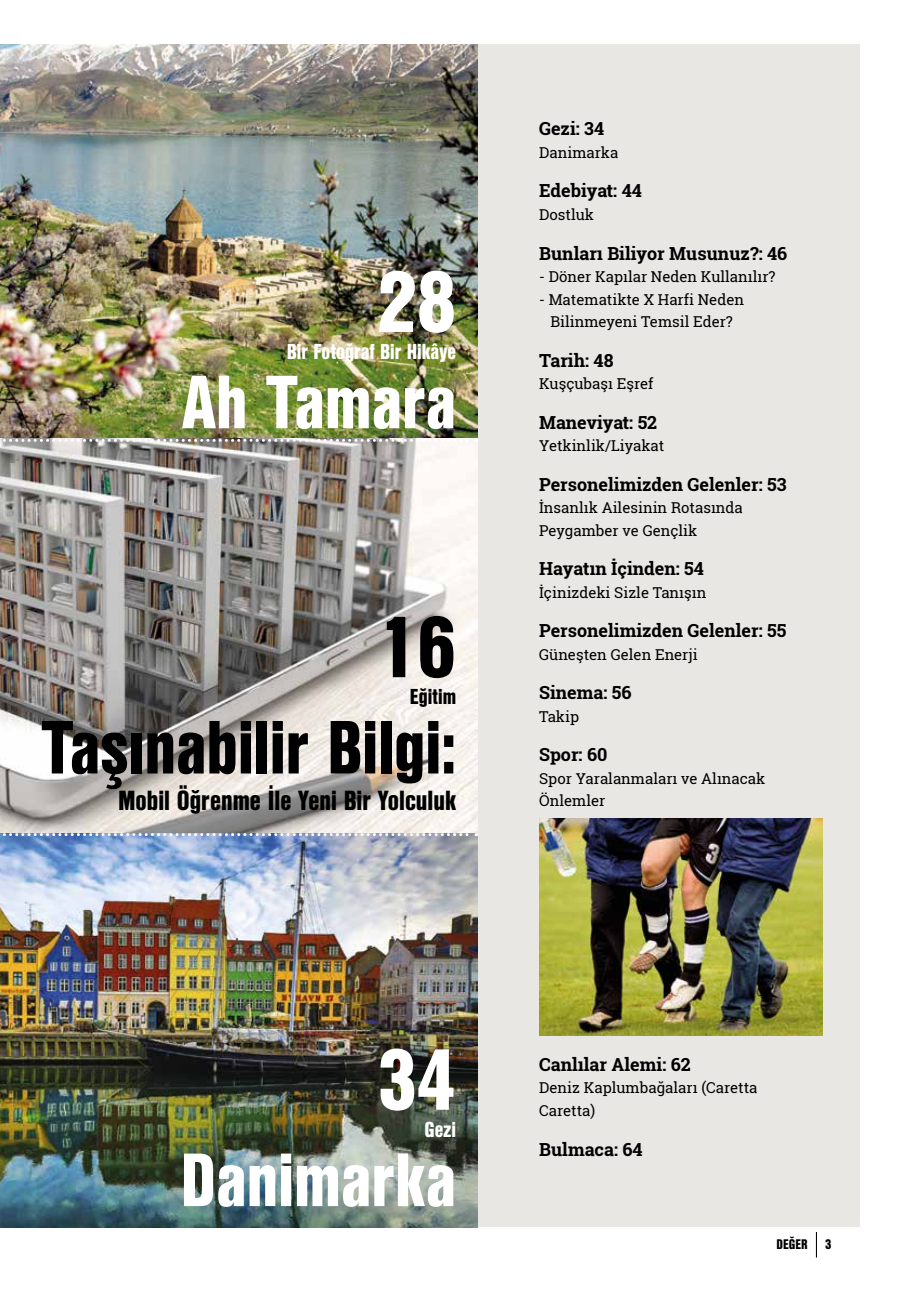
<style>
.page{position:relative;width:906px;height:1289px;background:#fff}
.page>*{position:absolute;margin:0;border:0;box-sizing:border-box;transform-origin:0 0}
.t1{font:900 84px "Nimbus San Con L";color:#fff}
.t2{font:900 84px "Nimbus San Con L";color:#000}
.t3{font:900 73.05px "Nimbus San Con L";color:#fff}
.t4{font:900 73.05px "Nimbus San Con L";color:#000}
.t5{font:900 26.85px "Nimbus San Con L";color:#000}
.t6{font:900 21px "Nimbus San Con L";color:#fff}
.t7{font:900 21px "Nimbus San Con L";color:#000}
.t8{font:700 18px "Roboto Slab";color:#000}
.t9{font:15px/22.5px "Roboto Slab";color:#000}
.t10{font:900 13.5px "Nimbus San Con L";color:#000}
</style>
<div class="page">
<div style="left:477px;top:45px;width:383px;height:1182px;background:#e8e7e4"></div>
<svg style="left:816px;top:1232px;width:1px;height:25px"></svg>
<img style="left:0;top:45px;width:477px;height:394px">
<svg style="left:0;top:442px;width:477px;height:391px"></svg>
<img style="left:0;top:836px;width:477px;height:391px">
<svg style="left:0;top:439px;width:475px;height:3px"></svg>
<svg style="left:0;top:833px;width:477px;height:3px"></svg>
<img style="left:539px;top:819px;width:283px;height:216px">
<h1 class="t1" style="left:378px;top:238px;width:80px">28</h1>
<h3 class="t6" style="left:287px;top:335px;width:171px">Bir Fotoğraf Bir Hikâye</h3>
<h2 class="t3" style="left:182px;top:347px;width:276px">Ah Tamara</h2>
<h1 class="t2" style="left:378px;top:583px;width:80px">16</h1>
<h3 class="t7" style="left:410px;top:680px;width:48px">Eğitim</h3>
<h2 class="t4" style="left:41px;top:692px;width:416px">Taşınabilir Bilgi:</h2>
<h3 class="t5" style="left:118px;top:779px;width:340px">Mobil Öğrenme İle Yeni Bir Yolculuk</h3>
<p class="t8" style="left:539px;top:117px;width:66px">Gezi: 34</p>
<p class="t9" style="left:539px;top:141px;width:81px">Danimarka</p>
<p class="t8" style="left:539px;top:179px;width:104px">Edebiyat: 44</p>
<p class="t9" style="left:539px;top:203px;width:56px">Dostluk</p>
<p class="t8" style="left:539px;top:241px;width:250px">Bunları Biliyor Musunuz?: 46</p>
<p class="t9" style="left:539px;top:265px;width:238px">- Döner Kapılar Neden Kullanılır?</p>
<p class="t9" style="left:539px;top:288px;width:206px;text-align:center">- Matematikte X Harfi Neden<br>Bilinmeyeni Temsil Eder?</p>
<p class="t8" style="left:539px;top:348px;width:76px">Tarih: 48</p>
<p class="t9" style="left:539px;top:372px;width:116px">Kuşçubaşı Eşref</p>
<p class="t8" style="left:539px;top:410px;width:120px">Maneviyat: 52</p>
<p class="t9" style="left:539px;top:434px;width:127px">Yetkinlik/Liyakat</p>
<p class="t8" style="left:539px;top:472px;width:249px">Personelimizden Gelenler: 53</p>
<p class="t9" style="left:539px;top:496px;width:205px">İnsanlık Ailesinin Rotasında<br>Peygamber ve Gençlik</p>
<p class="t8" style="left:539px;top:556px;width:166px">Hayatın İçinden: 54</p>
<p class="t9" style="left:539px;top:581px;width:169px">İçinizdeki Sizle Tanışın</p>
<p class="t8" style="left:539px;top:618px;width:249px">Personelimizden Gelenler: 55</p>
<p class="t9" style="left:539px;top:643px;width:160px">Güneşten Gelen Enerji</p>
<p class="t8" style="left:539px;top:680px;width:94px">Sinema: 56</p>
<p class="t9" style="left:539px;top:705px;width:41px">Takip</p>
<p class="t8" style="left:539px;top:742px;width:70px">Spor: 60</p>
<p class="t9" style="left:539px;top:767px;width:228px">Spor Yaralanmaları ve Alınacak<br>Önlemler</p>
<h1 class="t1" style="left:378px;top:1016px;width:80px">34</h1>
<h3 class="t6" style="left:424px;top:1113px;width:33px">Gezi</h3>
<h2 class="t3" style="left:180px;top:1124px;width:277px">Danimarka</h2>
<p class="t8" style="left:539px;top:1052px;width:153px">Canlılar Alemi: 62</p>
<p class="t9" style="left:539px;top:1076px;width:220px">Deniz Kaplumbağaları (Caretta<br>Caretta)</p>
<p class="t8" style="left:539px;top:1136px;width:105px">Bulmaca: 64</p>
<p class="t10" style="left:776px;top:1234px;width:33px">DEĞER</p>
<p class="t10" style="left:825px;top:1234px;width:8px">3</p>
</div>
